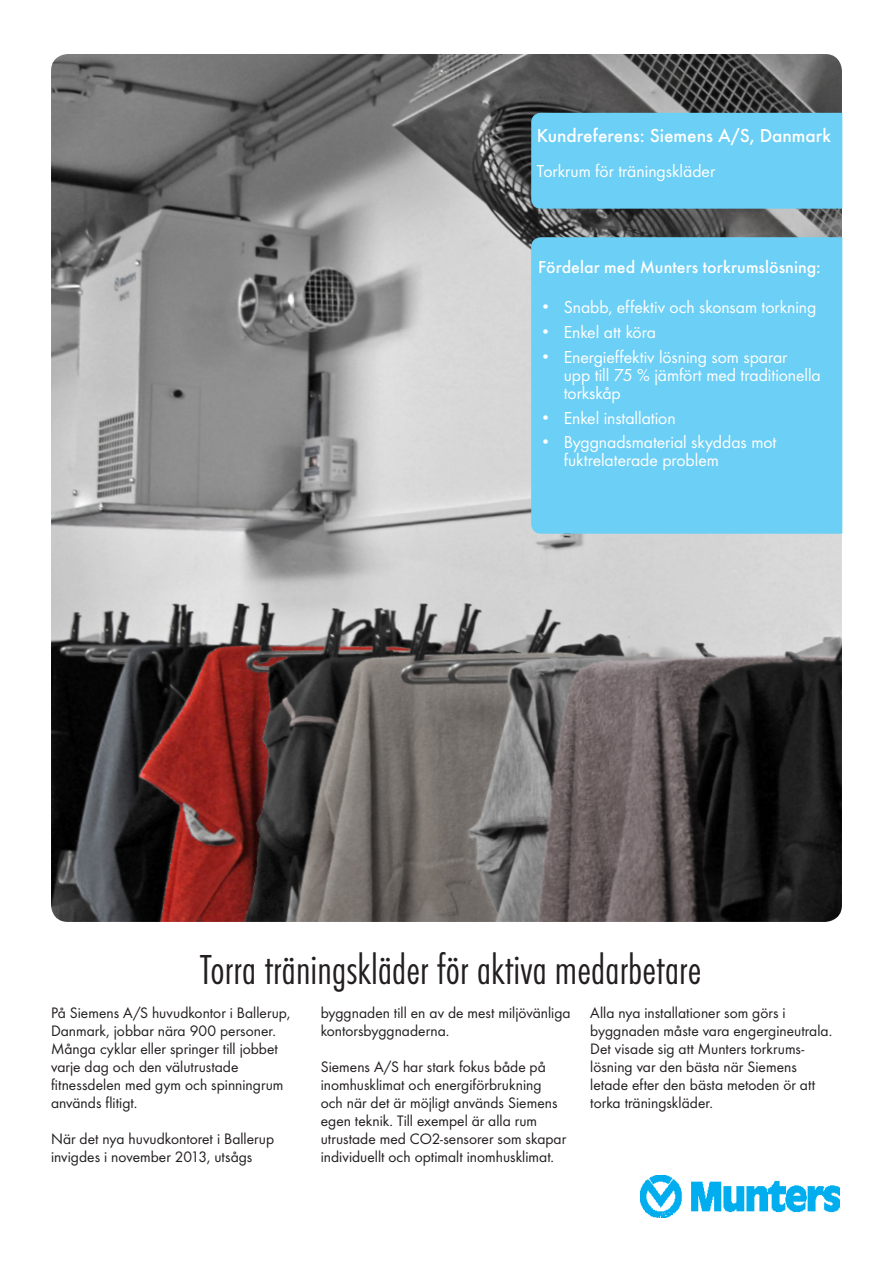
<style>
.page{position:relative;width:893px;height:1263px;background:#fff}
.page>*{position:absolute;margin:0;border:0;box-sizing:border-box;transform-origin:0 0}
.Main_Title_text_-_Ga{font:300 43.5px "Futura Con";color:#231f20}
.t1{font:500 19.5px "Futura";color:#fff}
.t2{font:18px/18px "Futura Boo";letter-spacing:-.005em;color:#fff}
.t3{font:500 18px "Futura";letter-spacing:.005em;color:#fff}
.t4{font:15.75px/18px "Futura Boo";color:#231f20}
.s1{font-family:"Arial"}
</style>
<div class="page">
<img style="left:51px;top:54px;width:791px;height:868px">
<svg style="left:531px;top:113px;width:311px;height:421px;background:#6ac7eb"></svg>
<img style="left:640px;top:1176px;width:200px;height:41px">
<p class="t1" style="left:537px;top:124px;width:296px">Kundreferens: Siemens A/S, Danmark</p>
<p class="t2" style="left:537px;top:162px;width:180px">Torkrum för träningskläder</p>
<p class="t3" style="left:538px;top:256px;width:284px">Fördelar med Munters torkrumslösning:</p>
<p class="t2" style="left:542px;top:298px;width:275px"><span class="s1">•</span> Snabb, effektiv och skonsam torkning</p>
<p class="t2" style="left:542px;top:323px;width:115px"><span class="s1">•</span> Enkel att köra</p>
<p class="t2" style="left:564px;top:348px;width:259px;text-indent:-21px"><span class="s1">•</span> Energieffektiv lösning som sparar<br>upp till 75 % jämfört med traditionella torkskåp</p>
<p class="t2" style="left:542px;top:408px;width:135px"><span class="s1">•</span> Enkel installation</p>
<p class="t2" style="left:564px;top:433px;width:214px;text-indent:-21px"><span class="s1">•</span> Byggnadsmaterial skyddas mot fuktrelaterade problem</p>
<p class="Main_Title_text_-_Ga" style="left:200px;top:945px;width:503px">Torra träningskläder för aktiva medarbetare</p>
<p class="t4" style="left:51px;top:1003px;width:241px">På Siemens A/S huvudkontor i Ballerup, Danmark, jobbar nära 900 personer.<br>Många cyklar eller springer till jobbet varje dag och den välutrustade fitnessdelen med gym och spinningrum används flitigt.</p>
<p class="t4" style="left:51px;top:1129px;width:225px">När det nya huvudkontoret i Ballerup invigdes i november 2013, utsågs</p>
<p class="t4" style="left:321px;top:1003px;width:251px">byggnaden till en av de mest miljövänliga kontorsbyggnaderna.</p>
<p class="t4" style="left:321px;top:1057px;width:247px">Siemens A/S har stark fokus både på inomhusklimat och energiförbrukning och när det är möjligt används Siemens egen teknik. Till exempel är alla rum utrustade med CO2-sensorer som skapar individuellt och optimalt inomhusklimat.</p>
<p class="t4" style="left:590px;top:1003px;width:243px">Alla nya installationer som görs i byggnaden måste vara engergineutrala.<br>Det visade sig att Munters torkrums&shy;lösning var den bästa när Siemens letade efter den bästa metoden ör att torka träningskläder.</p>
</div>
